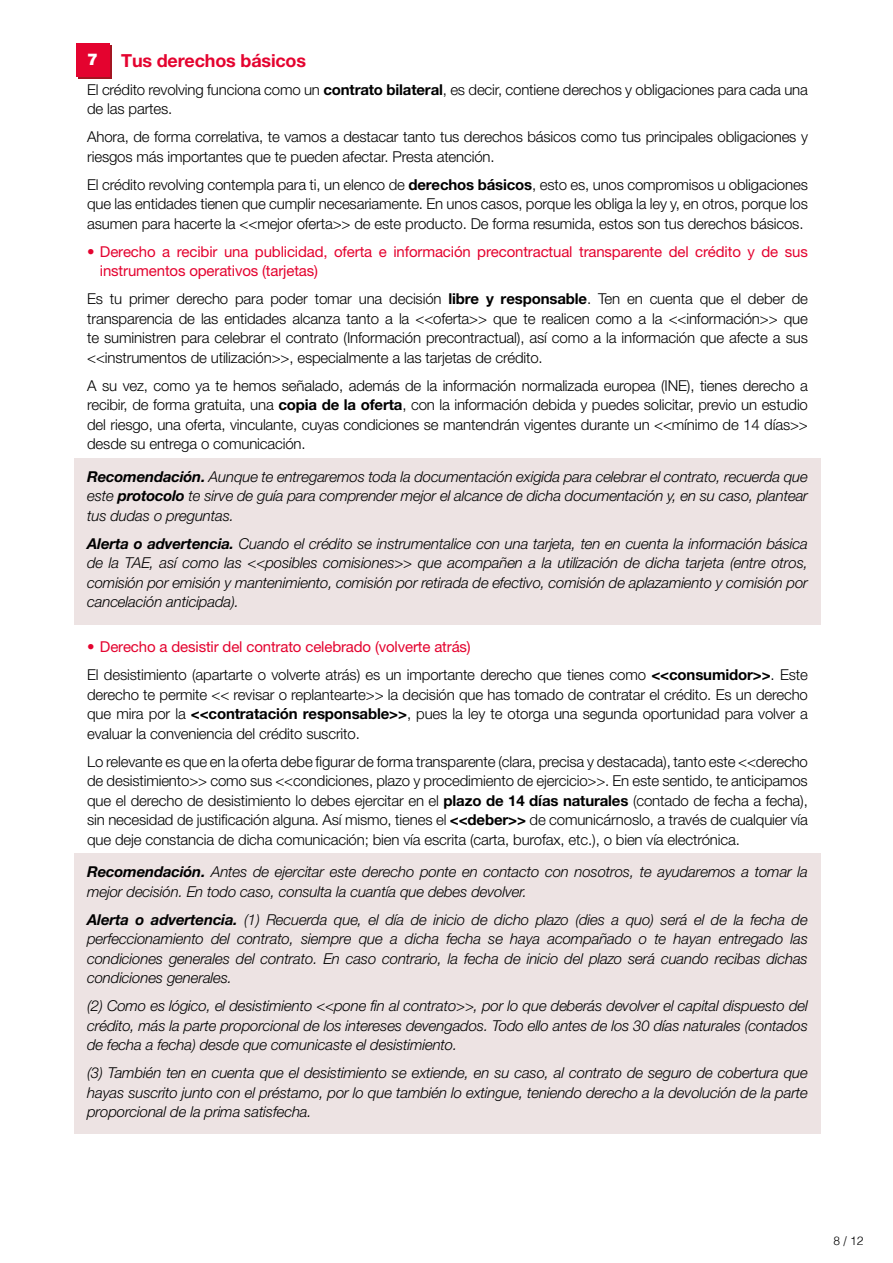
<style>
.page{position:relative;width:893px;height:1263px;background:#fff}
.page>*{position:absolute;margin:0;border:0;box-sizing:border-box;transform-origin:0 0}
.t1{font:700 18px "Helvetica Neue LT Pro";letter-spacing:-.01em;color:#e4032f}
.t2{font:900 16.2px "Helvetica Neue LT Pro";color:#fff}
.t3{font:300 15px/19.5px "Helvetica Neue LT Pro";letter-spacing:-.01em;color:#000;text-align:justify}
.t4{font:italic 300 15px/19.5px "Helvetica Neue LT Pro";letter-spacing:-.01em;color:#000;text-align:justify}
.t5{font:15px/19.5px "Helvetica Neue LT Pro";letter-spacing:-.01em;color:#e4032f}
.t6{font:300 12px "Helvetica";color:#000}
.s1{font-weight:700}
.s2{font-weight:400;color:#e4032f}
</style>
<div class="page">
<div style="left:74px;top:458px;width:747px;height:80px;background:#ede3e3"></div>
<div style="left:74px;top:525px;width:747px;height:99px;background:#ede3e3"></div>
<div style="left:74px;top:853px;width:747px;height:60px;background:#ede3e3"></div>
<div style="left:74px;top:901px;width:747px;height:99px;background:#ede3e3"></div>
<div style="left:74px;top:987px;width:747px;height:80px;background:#ede3e3"></div>
<div style="left:74px;top:1054px;width:747px;height:80px;background:#ede3e3"></div>
<svg style="left:78px;top:46px;width:34px;height:33px"></svg>
<div style="left:76px;top:43px;width:33px;height:33px;background:#e4032f"></div>
<p class="t1" style="left:121px;top:49px;width:186px">Tus derechos básicos</p>
<p class="t3" style="left:87px;top:79px;width:722px">El crédito revolving funciona como un <span class="s1">contrato bilateral</span>, es decir, contiene derechos y obligaciones para cada una de las partes.</p>
<p class="t3" style="left:87px;top:127px;width:722px">Ahora, de forma correlativa, te vamos a destacar tanto tus derechos básicos como tus principales obligaciones y riesgos más importantes que te pueden afectar. Presta atención.</p>
<p class="t3" style="left:87px;top:174px;width:722px">El crédito revolving contempla para ti, un elenco de <span class="s1">derechos básicos</span>, esto es, unos compromisos u obligaciones que las entidades tienen que cumplir necesariamente. En unos casos, porque les obliga la ley y, en otros, porque los asumen para hacerte la &lt;&lt;mejor oferta&gt;&gt; de este producto. De forma resumida, estos son tus derechos básicos.</p>
<p class="t5" style="left:100px;top:242px;width:709px;text-indent:-13px">• Derecho a recibir una publicidad, oferta e información precontractual transparente del crédito y de sus instrumentos operativos (tarjetas)</p>
<p class="t3" style="left:87px;top:289px;width:722px">Es tu primer derecho para poder tomar una decisión <span class="s1">libre y responsable</span>. Ten en cuenta que el deber de transparencia de las entidades alcanza tanto a la &lt;&lt;oferta&gt;&gt; que te realicen como a la &lt;&lt;información&gt;&gt; que te suministren para celebrar el contrato (Información precontractual), así como a la información que afecte a sus &lt;&lt;instrumentos de utilización&gt;&gt;, especialmente a las tarjetas de crédito.</p>
<p class="t3" style="left:87px;top:375px;width:722px">A su vez, como ya te hemos señalado, además de la información normalizada europea (INE), tienes derecho a recibir, de forma gratuita, una <span class="s1">copia de la oferta</span>, con la información debida y puedes solicitar, previo un estudio del riesgo, una oferta, vinculante, cuyas condiciones se mantendrán vigentes durante un &lt;&lt;mínimo de 14 días&gt;&gt; desde su entrega o comunicación.</p>
<p class="t4" style="left:87px;top:466px;width:722px"><span class="s1">Recomendación.</span> Aunque te entregaremos toda la documentación exigida para celebrar el contrato, recuerda que este <span class="s1">protocolo</span> te sirve de guía para comprender mejor el alcance de dicha documentación y, en su caso, plantear tus dudas o preguntas.</p>
<p class="t4" style="left:87px;top:533px;width:722px"><span class="s1">Alerta o advertencia.</span> Cuando el crédito se instrumentalice con una tarjeta, ten en cuenta la información básica de la TAE, así como las &lt;&lt;posibles comisiones&gt;&gt; que acompañen a la utilización de dicha tarjeta (entre otros, comisión por emisión y mantenimiento, comisión por retirada de efectivo, comisión de aplazamiento y comisión por cancelación anticipada).</p>
<p class="t3" style="left:87px;top:632px;width:722px;line-height:28px"><span class="s2">• Derecho a desistir del contrato celebrado (volverte atrás)<br></span>El desistimiento (apartarte o volverte atrás) es un importante derecho que tienes como <span class="s1">&lt;&lt;consumidor&gt;&gt;</span>. Este</p>
<p class="t3" style="left:87px;top:684px;width:722px">derecho te permite &lt;&lt; revisar o replantearte&gt;&gt; la decisión que has tomado de contratar el crédito. Es un derecho que mira por la <span class="s1">&lt;&lt;contratación responsable&gt;&gt;</span>, pues la ley te otorga una segunda oportunidad para volver a evaluar la conveniencia del crédito suscrito.</p>
<p class="t3" style="left:87px;top:751px;width:722px">Lo relevante es que en la oferta debe figurar de forma transparente (clara, precisa y destacada), tanto este &lt;&lt;derecho de desistimiento&gt;&gt; como sus &lt;&lt;condiciones, plazo y procedimiento de ejercicio&gt;&gt;. En este sentido, te anticipamos que el derecho de desistimiento lo debes ejercitar en el <span class="s1">plazo de 14 días naturales</span> (contado de fecha a fecha), sin necesidad de justificación alguna. Así mismo, tienes el <span class="s1">&lt;&lt;deber&gt;&gt;</span> de comunicárnoslo, a través de cualquier vía que deje constancia de dicha comunicación; bien vía escrita (carta, burofax, etc.), o bien vía electrónica.</p>
<p class="t4" style="left:87px;top:862px;width:722px"><span class="s1">Recomendación.</span> Antes de ejercitar este derecho ponte en contacto con nosotros, te ayudaremos a tomar la mejor decisión. En todo caso, consulta la cuantía que debes devolver.</p>
<p class="t4" style="left:87px;top:909px;width:722px"><span class="s1">Alerta o advertencia.</span> (1) Recuerda que, el día de inicio de dicho plazo (dies a quo) será el de la fecha de perfeccionamiento del contrato, siempre que a dicha fecha se haya acompañado o te hayan entregado las condiciones generales del contrato. En caso contrario, la fecha de inicio del plazo será cuando recibas dichas condiciones generales.</p>
<p class="t4" style="left:87px;top:996px;width:722px">(2) Como es lógico, el desistimiento &lt;&lt;pone fin al contrato&gt;&gt;, por lo que deberás devolver el capital dispuesto del crédito, más la parte proporcional de los intereses devengados. Todo ello antes de los 30 días naturales (contados de fecha a fecha) desde que comunicaste el desistimiento.</p>
<p class="t4" style="left:87px;top:1063px;width:722px">(3) También ten en cuenta que el desistimiento se extiende, en su caso, al contrato de seguro de cobertura que hayas suscrito junto con el préstamo, por lo que también lo extingue, teniendo derecho a la devolución de la parte proporcional de la prima satisfecha.</p>
<p class="t2" style="left:87px;top:50px;width:12px">7</p>
<p class="t6" style="left:833px;top:1230px;width:32px">8 / 12</p>
</div>
